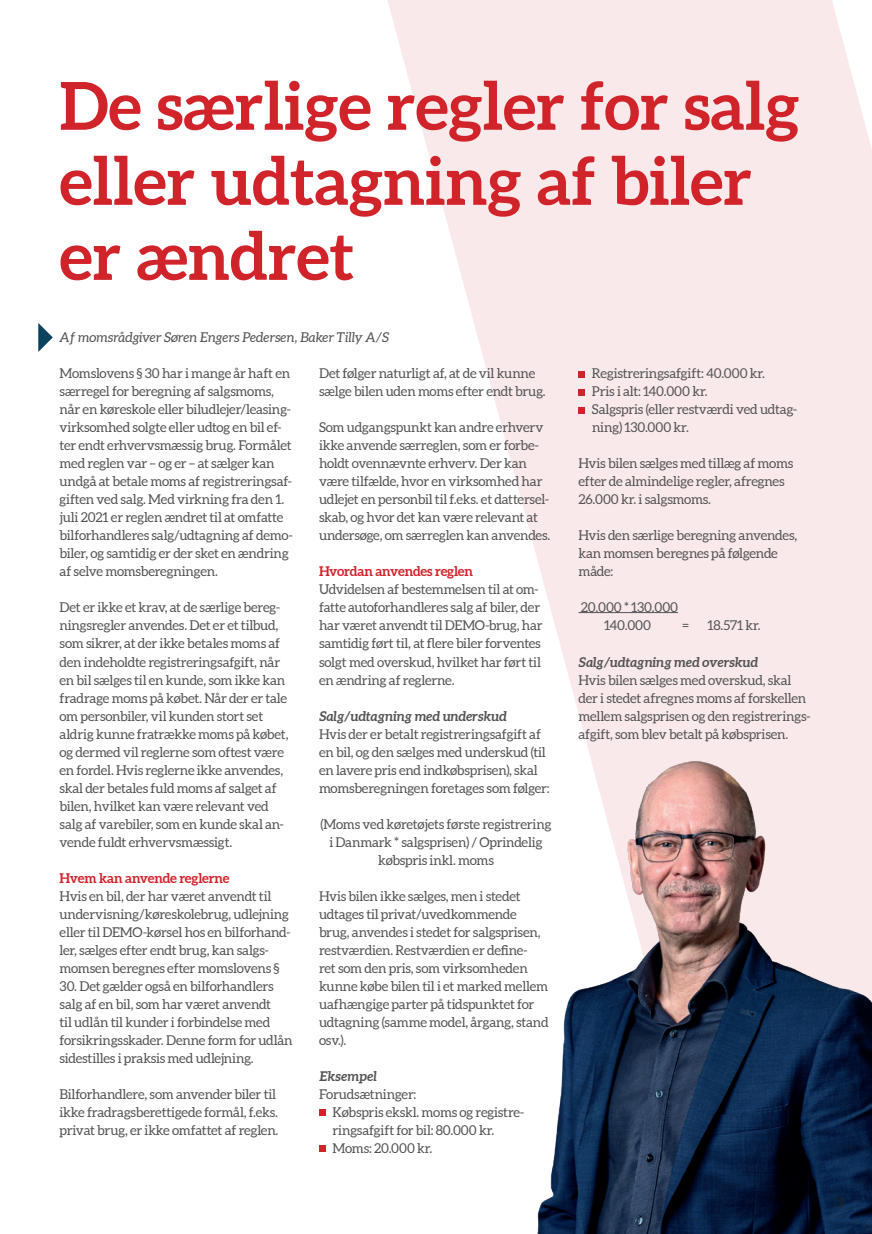
<style>
.page{position:relative;width:872px;height:1234px;background:#fff}
.page>*{position:absolute;margin:0;border:0;box-sizing:border-box;transform-origin:0 0}
.Rubrik{font:700 66px/75px "Aleo";color:#d1232a}
.Brødtekst_9_12{font:13.5px/18px "Aleo";letter-spacing:-.015em;color:#535355}
.Forfatter{font:italic 13.5px "Aleo";color:#535355}
.Punktopstilling_brød{font:13.5px "Aleo";color:#231f20}
.s1{font-weight:700;color:#d1232a}
.s2{font-weight:700;font-style:italic}
</style>
<div class="page">
<svg style="left:387px;top:0;width:485px;height:761px;fill:#fae9ea"></svg>
<svg style="left:319px;top:1109px;width:6px;height:6px"></svg>
<svg style="left:319px;top:1145px;width:6px;height:6px"></svg>
<hr style="left:578px;top:612px;width:100px;height:1px;background:#535355">
<svg style="left:578px;top:371px;width:6px;height:6px"></svg>
<svg style="left:578px;top:389px;width:6px;height:6px"></svg>
<svg style="left:578px;top:407px;width:6px;height:6px"></svg>
<svg style="left:38px;top:323px;width:15px;height:29px"></svg>
<img style="left:537px;top:761px;width:335px;height:472px">
<p class="Rubrik" style="left:60px;top:71px;width:741px">De særlige regler for salg eller udtagning af biler er ændret</p>
<p class="Forfatter" style="left:60px;top:329px;width:331px">Af momsrådgiver Søren Engers Pedersen, Baker Tilly A/S</p>
<p class="Brødtekst_9_12" style="left:60px;top:365px;width:235px">Momslovens § 30 har i mange år haft en særregel for beregning af salgsmoms, når en køreskole eller biludlejer/leasing&shy;virksomhed solgte eller udtog en bil ef&shy;ter endt erhvervsmæssig brug. Formålet med reglen var – og er – at sælger kan undgå at betale moms af registreringsaf&shy;giften ved salg. Med virkning fra den 1. juli 2021 er reglen ændret til at omfatte bilforhandleres salg/udtagning af demo&shy;biler, og samtidig er der sket en ændring af selve momsberegningen.</p>
<p class="Brødtekst_9_12" style="left:60px;top:599px;width:230px">Det er ikke et krav, at de særlige bereg&shy;ningsregler anvendes. Det er et tilbud, som sikrer, at der ikke betales moms af den indeholdte registreringsafgift, når en bil sælges til en kunde, som ikke kan fradrage moms på købet. Når der er tale om personbiler, vil kunden stort set aldrig kunne fratrække moms på købet, og dermed vil reglerne som oftest være en fordel. Hvis reglerne ikke anvendes, skal der betales fuld moms af salget af bilen, hvilket kan være relevant ved salg af varebiler, som en kunde skal an&shy;vende fuldt erhvervsmæssigt.</p>
<p class="Brødtekst_9_12" style="left:60px;top:869px;width:233px"><span class="s1">Hvem kan anvende reglerne<br></span>Hvis en bil, der har været anvendt til undervisning/køreskolebrug, udlejning eller til DEMO-kørsel hos en bilforhand&shy;ler, sælges efter endt brug, kan salgs&shy;momsen beregnes efter momslovens §</p>
<p class="Brødtekst_9_12" style="left:60px;top:977px;width:235px">30. Det gælder også en bilforhandlers salg af en bil, som har været anvendt<br>til udlån til kunder i forbindelse med forsikringsskader. Denne form for udlån sidestilles i praksis med udlejning.</p>
<p class="Brødtekst_9_12" style="left:60px;top:1085px;width:220px">Bilforhandlere, som anvender biler til ikke fradragsberettigede formål, f.eks. privat brug, er ikke omfattet af reglen.</p>
<p class="Brødtekst_9_12" style="left:319px;top:365px;width:228px">Det følger naturligt af, at de vil kunne sælge bilen uden moms efter endt brug.</p>
<p class="Brødtekst_9_12" style="left:319px;top:419px;width:233px">Som udgangspunkt kan andre erhverv ikke anvende særreglen, som er forbe&shy;holdt ovennævnte erhverv. Der kan være tilfælde, hvor en virksomhed har udlejet en personbil til f.eks. et dattersel&shy;skab, og hvor det kan være relevant at undersøge, om særreglen kan anvendes.</p>
<p class="Brødtekst_9_12" style="left:319px;top:563px;width:225px"><span class="s1">Hvordan anvendes reglen<br></span>Udvidelsen af bestemmelsen til at om&shy;fatte autoforhandleres salg af biler, der har været anvendt til DEMO-brug, har samtidig ført til, at flere biler forventes solgt med overskud, hvilket har ført til en ændring af reglerne.</p>
<p class="Brødtekst_9_12" style="left:319px;top:707px;width:232px"><span class="s2">Salg/udtagning med underskud<br></span>Hvis der er betalt registreringsafgift af en bil, og den sælges med underskud (til en lavere pris end indkøbsprisen), skal momsberegningen foretages som følger:</p>
<p class="Brødtekst_9_12" style="left:320px;top:815px;width:233px;text-align:center">(Moms ved køretøjets første registrering i Danmark * salgsprisen) / Oprindelig købspris inkl. moms</p>
<p class="Brødtekst_9_12" style="left:319px;top:887px;width:231px">Hvis bilen ikke sælges, men i stedet udtages til privat/uvedkommende brug, anvendes i stedet for salgsprisen, restværdien. Restværdien er define-<br>ret som den pris, som virksomheden kunne købe bilen til i et marked mellem uafhængige parter på tidspunktet for udtagning (samme model, årgang, stand osv.).</p>
<p class="Brødtekst_9_12" style="left:319px;top:1067px;width:99px"><span class="s2">Eksempel<br></span>Forudsætninger:</p>
<p class="Brødtekst_9_12" style="left:332px;top:1103px;width:193px">Købspris ekskl. moms og registre&shy;ringsafgift for bil: 80.000 kr.</p>
<p class="Brødtekst_9_12" style="left:332px;top:1139px;width:101px">Moms: 20.000 kr.</p>
<p class="Brødtekst_9_12" style="left:592px;top:365px;width:175px">Registreringsafgift: 40.000 kr.</p>
<p class="Brødtekst_9_12" style="left:592px;top:383px;width:117px">Pris i alt: 140.000 kr.</p>
<p class="Brødtekst_9_12" style="left:592px;top:401px;width:207px">Salgspris (eller restværdi ved udtag&shy;ning) 130.000 kr.</p>
<p class="Brødtekst_9_12" style="left:578px;top:455px;width:216px">Hvis bilen sælges med tillæg af moms efter de almindelige regler, afregnes<br>26.000 kr. i salgsmoms.</p>
<p class="Brødtekst_9_12" style="left:578px;top:527px;width:220px">Hvis den særlige beregning anvendes, kan momsen beregnes på følgende måde:</p>
<p class="Brødtekst_9_12" style="left:581px;top:599px;width:99px;text-align:center">20.000 * 130.000<br>140.000</p>
<p class="Brødtekst_9_12" style="left:682px;top:617px;width:9px">=</p>
<p class="Brødtekst_9_12" style="left:707px;top:617px;width:55px">18.571 kr.</p>
<p class="Brødtekst_9_12" style="left:578px;top:653px;width:234px"><span class="s2">Salg/udtagning med overskud<br></span>Hvis bilen sælges med overskud, skal der i stedet afregnes moms af forskellen mellem salgsprisen og den registrerings&shy;afgift, som blev betalt på købsprisen.</p>
<p class="Punktopstilling_brød" style="left:837px;top:1193px;width:9px">3</p>
</div>
